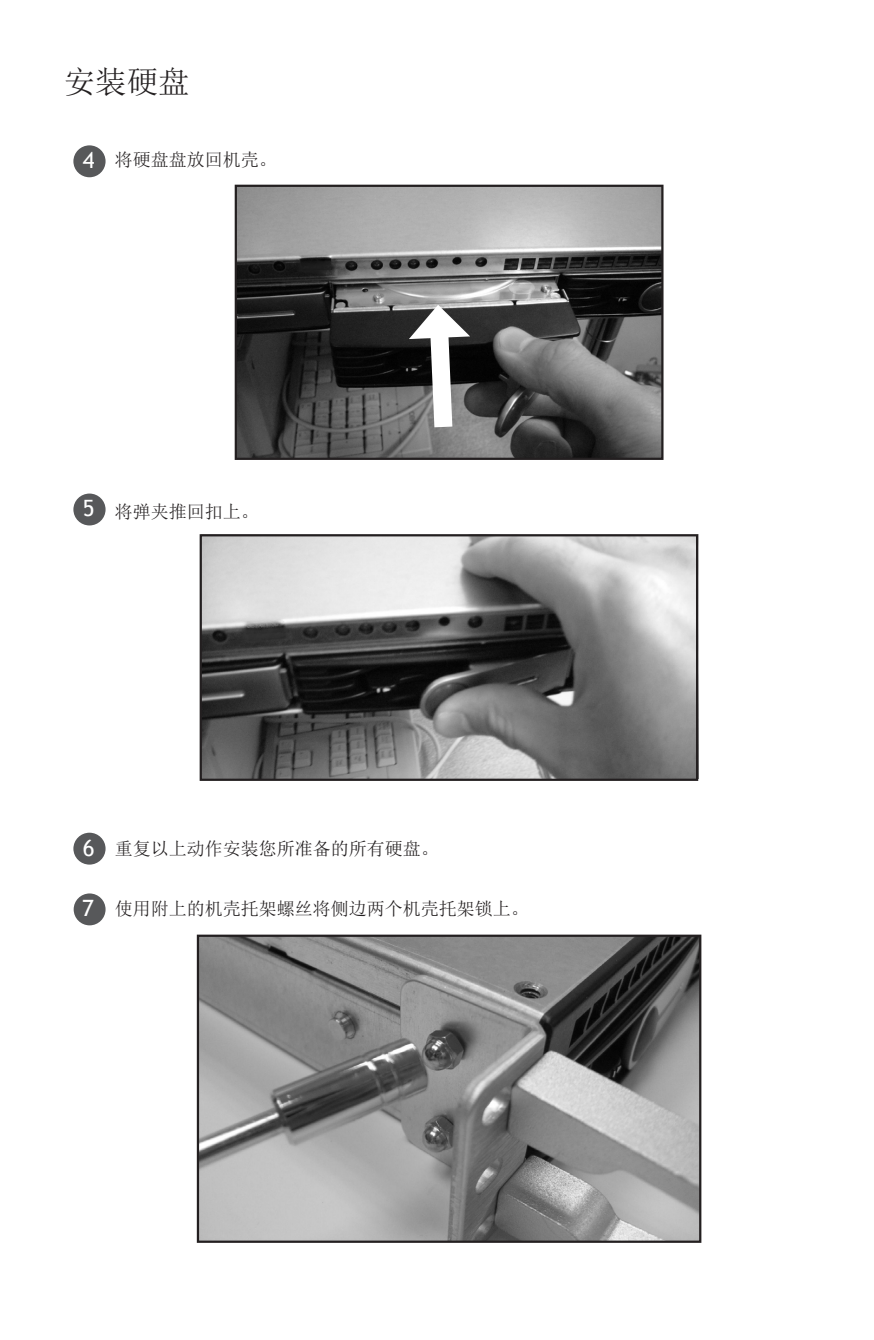
<style>
.page{position:relative;width:874px;height:1340px;background:#fff}
.page>*{position:absolute;margin:0;border:0;box-sizing:border-box;transform-origin:0 0}
.t1{font:31.5px "Sim Sun";color:#231f20}
.t2{font:22.5px "Trebuchet MS";color:#fff}
.t3{font:18px "Sim Sun";color:#231f20}
</style>
<div class="page">
<div style="left:74px;top:893px;width:32px;height:32px;background:#57585a;border-radius:50%"></div>
<div style="left:73px;top:145px;width:33px;height:32px;background:#57585a;border-radius:50%"></div>
<div style="left:73px;top:493px;width:33px;height:32px;background:#57585a;border-radius:50%"></div>
<div style="left:73px;top:832px;width:33px;height:32px;background:#57585a;border-radius:50%"></div>
<img style="left:203px;top:537px;width:492px;height:241px">
<div style="left:200px;top:534px;width:498px;height:247px;border:2px solid #231f20"></div>
<img style="left:238px;top:188px;width:422px;height:269px">
<div style="left:235px;top:185px;width:428px;height:275px;border:2px solid #231f20"></div>
<svg style="left:409px;top:305px;width:61px;height:141px"></svg>
<img style="left:200px;top:937px;width:498px;height:302px">
<div style="left:197px;top:934px;width:504px;height:308px;border:2px solid #231f20"></div>
<p class="t1" style="left:64px;top:66px;width:127px">安装硬盘</p>
<p class="t2" style="left:83px;top:147px;width:13px">4</p>
<p class="t3" style="left:115px;top:151px;width:164px">将硬盘盘放回机壳。</p>
<p class="t2" style="left:83px;top:495px;width:13px">5</p>
<p class="t3" style="left:115px;top:502px;width:146px">将弹夹推回扣上。</p>
<p class="t2" style="left:83px;top:834px;width:13px">6</p>
<p class="t3" style="left:115px;top:840px;width:326px">重复以上动作安装您所准备的所有硬盘。</p>
<p class="t2" style="left:82px;top:895px;width:13px">7</p>
<p class="t3" style="left:115px;top:899px;width:416px">使用附上的机壳托架螺丝将侧边两个机壳托架锁上。</p>
</div>
